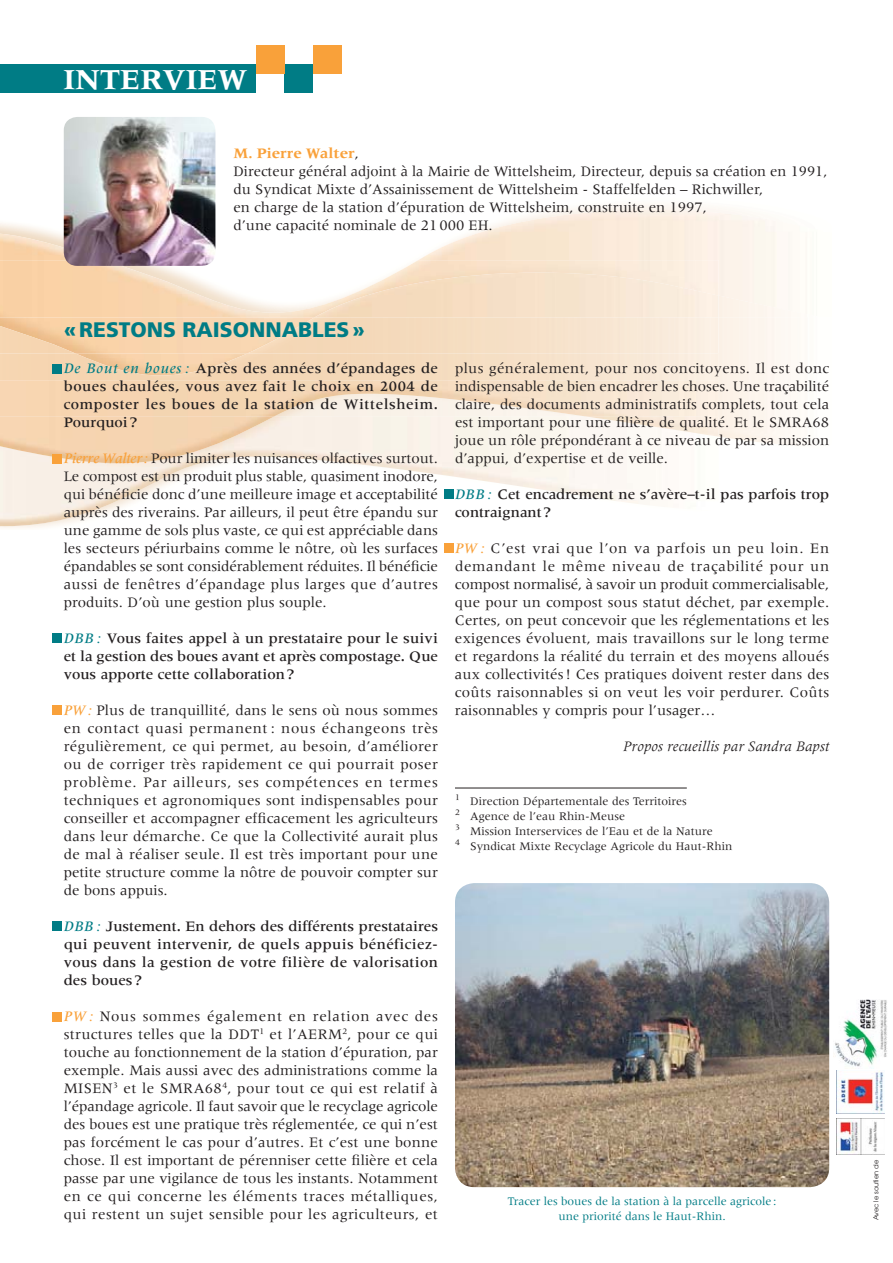
<style>
.page{position:relative;width:893px;height:1263px;background:#fff}
.page>*{position:absolute;margin:0;border:0;box-sizing:border-box;transform-origin:0 0}
.t1{font:700 30px "Meridien";color:#fff}
.t2{font:900 21px "Frutiger";color:#007c85}
.t3{font:15px/18px "Meridien";color:#231f20;text-align:justify}
.t4{font:500 15px/18px "Meridien";color:#231f20;text-align:justify}
.t5{font:italic 15px "Meridien";color:#231f20}
.t6{font:12px/15px "Meridien";color:#231f20}
.t7{font:12px/14.4px "Meridien";color:#007c85;text-align:center}
.t8{font:6.75px "Avant Garde";color:#231f20}
.s1{font-weight:700;color:#f9a13a}
.s2{font-style:italic;color:#007c85}
.s3{font-weight:500;font-style:italic;color:#f9a13a}
</style>
<div class="page">
<img style="left:0;top:463px;width:665px;height:63px">
<img style="left:188px;top:463px;width:194px;height:4px">
<img style="left:0;top:260px;width:719px;height:57px">
<img style="left:0;top:317px;width:315px;height:36px">
<img style="left:719px;top:296px;width:102px;height:21px">
<img style="left:0;top:353px;width:791px;height:63px">
<img style="left:315px;top:273px;width:404px;height:44px">
<img style="left:0;top:416px;width:719px;height:47px">
<img style="left:275px;top:394px;width:309px;height:22px">
<hr style="left:455px;top:788px;width:232px;height:1px;background:#231f20">
<div style="left:52px;top:364px;width:10px;height:9px;background:#007c85"></div>
<div style="left:52px;top:454px;width:10px;height:9px;background:#f9a13a"></div>
<div style="left:52px;top:705px;width:10px;height:10px;background:#f9a13a"></div>
<div style="left:52px;top:921px;width:10px;height:10px;background:#007c85"></div>
<div style="left:52px;top:633px;width:10px;height:10px;background:#007c85"></div>
<div style="left:52px;top:1011px;width:10px;height:10px;background:#f9a13a"></div>
<div style="left:444px;top:544px;width:10px;height:9px;background:#f9a13a"></div>
<div style="left:444px;top:490px;width:10px;height:9px;background:#007c85"></div>
<div style="left:313px;top:45px;width:29px;height:28px;background:#f9a13a"></div>
<div style="left:284px;top:64px;width:29px;height:29px;background:#007c85"></div>
<div style="left:256px;top:45px;width:28px;height:28px;background:#f9a13a"></div>
<div style="left:0;top:64px;width:256px;height:29px;background:#007c85"></div>
<img style="left:455px;top:883px;width:374px;height:304px;border-radius:19px">
<img style="left:837px;top:1070px;width:48px;height:44px">
<img style="left:837px;top:1118px;width:48px;height:37px">
<img style="left:835px;top:999px;width:52px;height:68px">
<img style="left:64px;top:117px;width:151px;height:149px;border-radius:14px">
<h1 class="t1" style="left:63px;top:68px;width:186px">INTERVIEW</h1>
<p class="t3" style="left:233px;top:145px;width:596px;text-align:left"><span class="s1">M. Pierre Walter</span>,<br>Directeur général adjoint à la Mairie de Wittelsheim, Directeur, depuis sa création en 1991, du Syndicat Mixte d’Assainissement de Wittelsheim - Staffelfelden – Richwiller,<br>en charge de la station d’épuration de Wittelsheim, construite en 1997,<br>d’une capacité nominale de 21 000 EH.</p>
<h2 class="t2" style="left:64px;top:322px;width:303px">« RESTONS RAISONNABLES »</h2>
<p class="t4" style="left:64px;top:360px;width:376px"><span class="s2">De Bout en boues :</span> Après des années d’épandages de boues chaulées, vous avez fait le choix en 2004 de composter les boues de la station de Wittelsheim.<br>Pourquoi ?</p>
<p class="t3" style="left:64px;top:450px;width:376px"><span class="s3">Pierre Walter :</span> Pour limiter les nuisances olfactives surtout.<br>Le compost est un produit plus stable, quasiment inodore, qui bénéficie donc d’une meilleure image et acceptabilité auprès des riverains. Par ailleurs, il peut être épandu sur une gamme de sols plus vaste, ce qui est appréciable dans les secteurs périurbains comme le nôtre, où les surfaces épandables se sont considérablement réduites. Il bénéficie aussi de fenêtres d’épandage plus larges que d’autres produits. D’où une gestion plus souple.</p>
<p class="t4" style="left:64px;top:630px;width:376px"><span class="s2">DBB :</span> Vous faites appel à un prestataire pour le suivi et la gestion des boues avant et après compostage. Que vous apporte cette collaboration ?</p>
<p class="t3" style="left:64px;top:702px;width:376px"><span class="s3">PW :</span> Plus de tranquillité, dans le sens où nous sommes en contact quasi permanent : nous échangeons très régulièrement, ce qui permet, au besoin, d’améliorer ou de corriger très rapidement ce qui pourrait poser problème. Par ailleurs, ses compétences en termes techniques et agronomiques sont indispensables pour conseiller et accompagner efficacement les agriculteurs dans leur démarche. Ce que la Collectivité aurait plus de mal à réaliser seule. Il est très important pour une petite structure comme la nôtre de pouvoir compter sur de bons appuis.</p>
<p class="t4" style="left:64px;top:918px;width:376px"><span class="s2">DBB :</span> Justement. En dehors des différents prestataires qui peuvent intervenir, de quels appuis bénéficiez&shy;vous dans la gestion de votre filière de valorisation des boues ?</p>
<p class="t3" style="left:64px;top:1008px;width:376px"><span class="s3">PW :</span> Nous sommes également en relation avec des structures telles que la DDT<sup>1</sup> et l’AERM<sup>2</sup>, pour ce qui touche au fonctionnement de la station d’épuration, par exemple. Mais aussi avec des administrations comme la MISEN<sup>3</sup> et le SMRA68<sup>4</sup>, pour tout ce qui est relatif à l’épandage agricole. Il faut savoir que le recyclage agricole des boues est une pratique très réglementée, ce qui n’est pas forcément le cas pour d’autres. Et c’est une bonne chose. Il est important de pérenniser cette filière et cela passe par une vigilance de tous les instants. Notamment en ce qui concerne les éléments traces métalliques, qui restent un sujet sensible pour les agriculteurs, et</p>
<p class="t3" style="left:455px;top:361px;width:376px">plus généralement, pour nos concitoyens. Il est donc indispensable de bien encadrer les choses. Une traçabilité claire, des documents administratifs complets, tout cela est important pour une filière de qualité. Et le SMRA68 joue un rôle prépondérant à ce niveau de par sa mission d’appui, d’expertise et de veille.</p>
<p class="t4" style="left:455px;top:487px;width:376px"><span class="s2">DBB :</span> Cet encadrement ne s’avère–t-il pas parfois trop contraignant ?</p>
<p class="t3" style="left:455px;top:541px;width:376px"><span class="s3">PW :</span> C’est vrai que l’on va parfois un peu loin. En demandant le même niveau de traçabilité pour un compost normalisé, à savoir un produit commercialisable, que pour un compost sous statut déchet, par exemple.<br>Certes, on peut concevoir que les réglementations et les exigences évoluent, mais travaillons sur le long terme et regardons la réalité du terrain et des moyens alloués aux collectivités ! Ces pratiques doivent rester dans des coûts raisonnables si on veut les voir perdurer. Coûts raisonnables y compris pour l’usager…</p>
<p class="t5" style="left:623px;top:740px;width:207px">Propos recueillis par Sandra Bapst</p>
<p class="t6" style="left:455px;top:795px;width:279px"><sup>1</sup> Direction Départementale des Territoires<br><sup>2</sup> Agence de l’eau Rhin-Meuse<br><sup>3</sup> Mission Interservices de l’Eau et de la Nature<br><sup>4</sup> Syndicat Mixte Recyclage Agricole du Haut-Rhin</p>
<p class="t7" style="left:508px;top:1195px;width:270px">Tracer les boues de la station à la parcelle agricole : une priorité dans le Haut-Rhin.</p>
<p class="t8" style="left:873px;top:1220px;width:62px;rotate:-90deg">Avec le soutien de</p>
</div>
